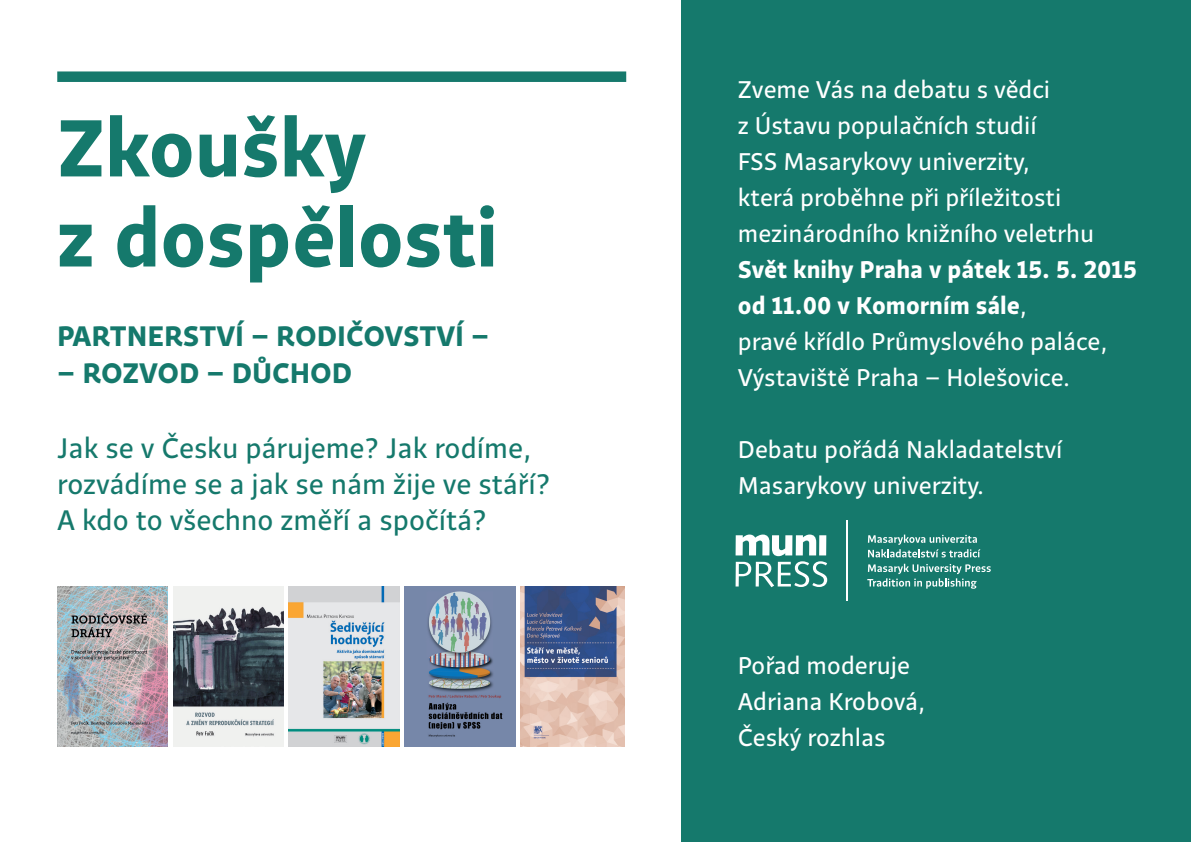
<style>
.page{position:relative;width:1191px;height:842px;background:#fff}
.page>*{position:absolute;margin:0;border:0;box-sizing:border-box;transform-origin:0 0}
.t1{font:700 80px/90px "Quercus Sans";color:#15796c}
.t2{font:28px/36px "Quercus Sans";color:#15796c}
.t3{font:700 28px "Quercus Sans";color:#15796c}
.t4{font:24px/36px "Quercus Sans";color:#fff}
.s1{font-weight:700}
</style>
<div class="page">
<div style="left:681px;top:0;width:510px;height:841px;background:#15796c"></div>
<div style="left:57px;top:71px;width:569px;height:11px;background:#15796c"></div>
<img style="left:173px;top:586px;width:111px;height:160px">
<img style="left:288px;top:586px;width:111px;height:160px">
<img style="left:404px;top:586px;width:111px;height:160px">
<img style="left:520px;top:586px;width:104px;height:160px">
<img style="left:57px;top:586px;width:111px;height:160px">
<svg style="left:735px;top:534px;width:92px;height:53px"></svg>
<hr style="left:846px;top:520px;width:1px;height:81px;background:#fff">
<svg style="left:868px;top:534px;width:112px;height:23px"></svg>
<svg style="left:867px;top:563px;width:123px;height:25px"></svg>
<h1 class="t1" style="left:57px;top:104px;width:442px">Zkoušky<br>z dospělosti</h1>
<p class="t3" style="left:57px;top:317px;width:433px">PARTNERSTVÍ – RODIČOVSTVÍ –</p>
<p class="t3" style="left:57px;top:353px;width:297px">– ROZVOD – DŮCHOD</p>
<p class="t2" style="left:57px;top:430px;width:494px">Jak se v Česku párujeme? Jak rodíme, rozvádíme se a jak se nám žije ve stáří?<br>A kdo to všechno změří a spočítá?</p>
<p class="t4" style="left:738px;top:72px;width:358px">Zveme Vás na debatu s vědci<br>z Ústavu populačních studií<br>FSS Masarykovy univerzity,<br>která proběhne při příležitosti mezinárodního knižního veletrhu</p>
<p class="t4" style="left:738px;top:252px;width:400px"><span class="s1">Svět knihy Praha v pátek 15. 5. 2015 od 11.00 v Komorním sále</span>,<br>pravé křídlo Průmyslového paláce,<br>Výstaviště Praha – Holešovice.</p>
<p class="t4" style="left:738px;top:432px;width:326px">Debatu pořádá Nakladatelství<br>Masarykovy univerzity.</p>
<p class="t4" style="left:738px;top:648px;width:188px">Pořad moderuje<br>Adriana Krobová,<br>Český rozhlas</p>
</div>
